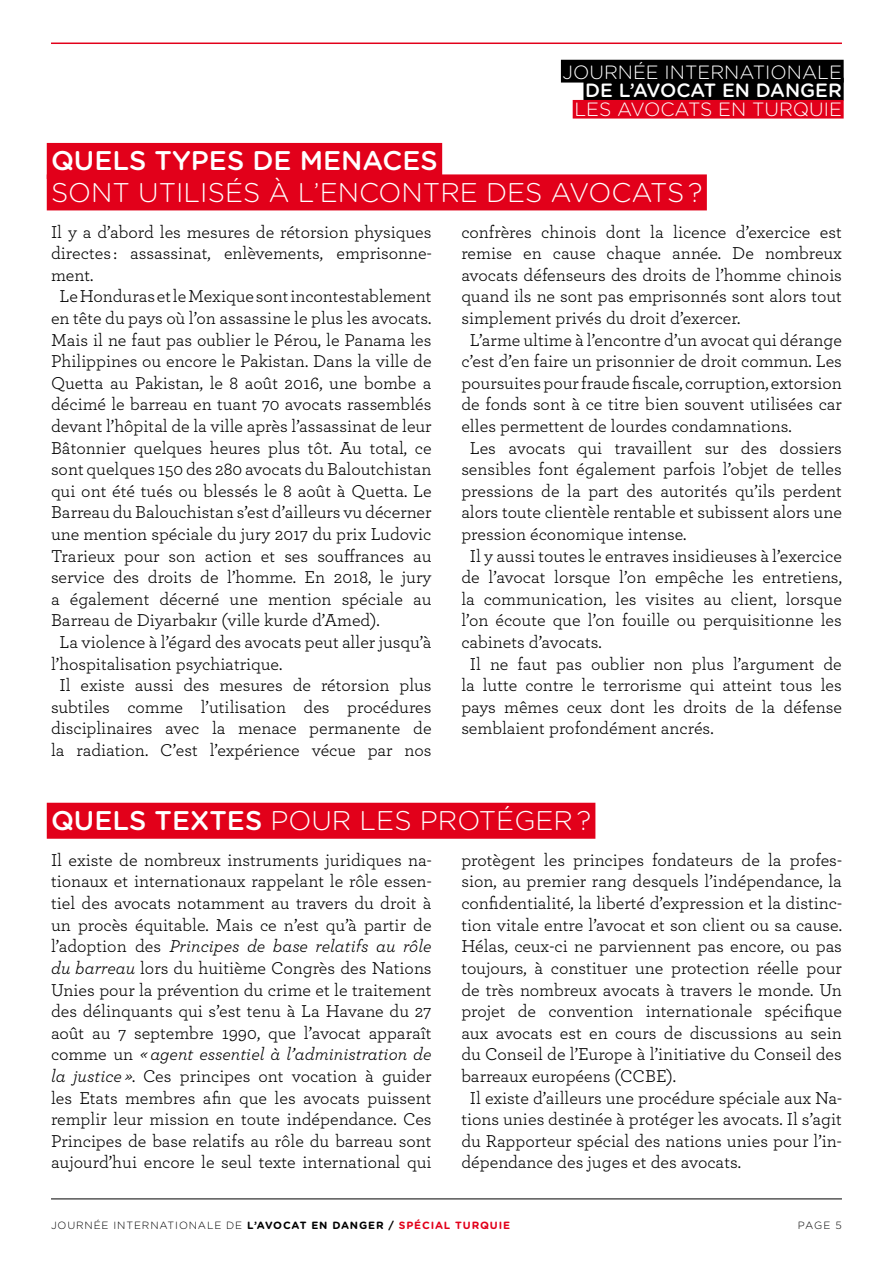
<style>
.page{position:relative;width:893px;height:1263px;background:#fff}
.page>*{position:absolute;margin:0;border:0;box-sizing:border-box;transform-origin:0 0}
.t1{font:300 27px "Gotham Rounded";color:#fff}
.t2{font:500 27px "Gotham Rounded";color:#fff}
.t3{font:300 19.2px "Gotham Rounded";color:#fff}
.t4{font:500 19.2px "Gotham Rounded";color:#fff}
.t5{font:18px/21.6px "Archer";color:#000;text-align:justify}
.t6{font:300 10.5px "Gotham Rounded";letter-spacing:.08em;color:#000}
.s1{font-weight:500}
.s2{font-style:italic}
.s3{font-weight:700}
.s4{font-weight:700;color:#e2001a}
</style>
<div class="page">
<hr style="left:51px;top:43px;width:791px;height:1px;background:#e2001a">
<hr style="left:51px;top:1199px;width:791px;height:1px;background:#000">
<div style="left:47px;top:803px;width:548px;height:36px;background:#e2001a"></div>
<div style="left:47px;top:143px;width:395px;height:36px;background:#e2001a"></div>
<div style="left:47px;top:174px;width:660px;height:36px;background:#e2001a"></div>
<div style="left:561px;top:60px;width:283px;height:23px;background:#000"></div>
<div style="left:583px;top:78px;width:261px;height:23px;background:#000"></div>
<div style="left:573px;top:100px;width:271px;height:19px;background:#e2001a"></div>
<p class="t3" style="left:563px;top:60px;width:281px">JOURNÉE INTERNATIONALE</p>
<p class="t4" style="left:585px;top:77px;width:258px">DE L’AVOCAT EN DANGER</p>
<p class="t3" style="left:574px;top:96px;width:269px">LES AVOCATS EN TURQUIE</p>
<h1 class="t2" style="left:51px;top:142px;width:388px">QUELS TYPES DE MENACES</h1>
<h1 class="t1" style="left:51px;top:174px;width:653px">SONT UTILISÉS À L’ENCONTRE DES AVOCATS ?</h1>
<p class="t5" style="left:51px;top:220px;width:382px">Il y a d’abord les mesures de rétorsion physiques</p>
<p class="t5" style="left:51px;top:242px;width:382px">directes : assassinat, enlèvements, emprisonne-</p>
<p class="t5" style="left:51px;top:263px;width:44px">ment.</p>
<p class="t5" style="left:60px;top:285px;width:374px">Le Honduras et le Mexique sont incontestablement</p>
<p class="t5" style="left:51px;top:306px;width:382px">en tête du pays où l’on assassine le plus les avocats.</p>
<p class="t5" style="left:51px;top:328px;width:382px">Mais il ne faut pas oublier le Pérou, le Panama les</p>
<p class="t5" style="left:51px;top:350px;width:382px">Philippines ou encore le Pakistan. Dans la ville de</p>
<p class="t5" style="left:51px;top:371px;width:382px">Quetta au Pakistan, le 8 août 2016, une bombe a</p>
<p class="t5" style="left:51px;top:393px;width:382px">décimé le barreau en tuant 70 avocats rassemblés</p>
<p class="t5" style="left:51px;top:414px;width:382px">devant l’hôpital de la ville après l’assassinat de leur</p>
<p class="t5" style="left:51px;top:436px;width:382px">Bâtonnier quelques heures plus tôt. Au total, ce</p>
<p class="t5" style="left:51px;top:458px;width:382px">sont quelques 150 des 280 avocats du Baloutchistan</p>
<p class="t5" style="left:51px;top:479px;width:382px">qui ont été tués ou blessés le 8 août à Quetta. Le</p>
<p class="t5" style="left:51px;top:501px;width:382px">Barreau du Balouchistan s’est d’ailleurs vu décerner</p>
<p class="t5" style="left:51px;top:522px;width:382px">une mention spéciale du jury 2017 du prix Ludovic</p>
<p class="t5" style="left:51px;top:544px;width:382px">Trarieux pour son action et ses souffrances au</p>
<p class="t5" style="left:51px;top:566px;width:382px">service des droits de l’homme. En 2018, le jury</p>
<p class="t5" style="left:51px;top:587px;width:382px">a également décerné une mention spéciale au</p>
<p class="t5" style="left:51px;top:609px;width:330px">Barreau de Diyarbakır (ville kurde d’Amed).</p>
<p class="t5" style="left:60px;top:630px;width:374px">La violence à l’égard des avocats peut aller jusqu’à</p>
<p class="t5" style="left:51px;top:652px;width:233px">l’hospitalisation psychiatrique.</p>
<p class="t5" style="left:60px;top:674px;width:374px">Il existe aussi des mesures de rétorsion plus</p>
<p class="t5" style="left:51px;top:695px;width:382px">subtiles comme l’utilisation des procédures</p>
<p class="t5" style="left:51px;top:717px;width:382px">disciplinaires avec la menace permanente de</p>
<p class="t5" style="left:51px;top:738px;width:382px">la radiation. C’est l’expérience vécue par nos</p>
<p class="t5" style="left:461px;top:220px;width:382px">confrères chinois dont la licence d’exercice est</p>
<p class="t5" style="left:461px;top:242px;width:382px">remise en cause chaque année. De nombreux</p>
<p class="t5" style="left:461px;top:263px;width:382px">avocats défenseurs des droits de l’homme chinois</p>
<p class="t5" style="left:461px;top:285px;width:382px">quand ils ne sont pas emprisonnés sont alors tout</p>
<p class="t5" style="left:461px;top:306px;width:281px">simplement privés du droit d’exercer.</p>
<p class="t5" style="left:470px;top:328px;width:374px">L’arme ultime à l’encontre d’un avocat qui dérange</p>
<p class="t5" style="left:461px;top:350px;width:382px">c’est d’en faire un prisonnier de droit commun. Les</p>
<p class="t5" style="left:461px;top:371px;width:382px">poursuites pour fraude fiscale, corruption, extorsion</p>
<p class="t5" style="left:461px;top:393px;width:382px">de fonds sont à ce titre bien souvent utilisées car</p>
<p class="t5" style="left:461px;top:414px;width:332px">elles permettent de lourdes condamnations.</p>
<p class="t5" style="left:470px;top:436px;width:374px">Les avocats qui travaillent sur des dossiers</p>
<p class="t5" style="left:461px;top:458px;width:382px">sensibles font également parfois l’objet de telles</p>
<p class="t5" style="left:461px;top:479px;width:382px">pressions de la part des autorités qu’ils perdent</p>
<p class="t5" style="left:461px;top:501px;width:382px">alors toute clientèle rentable et subissent alors une</p>
<p class="t5" style="left:461px;top:522px;width:227px">pression économique intense.</p>
<p class="t5" style="left:470px;top:544px;width:374px">Il y aussi toutes le entraves insidieuses à l’exercice</p>
<p class="t5" style="left:461px;top:566px;width:382px">de l’avocat lorsque l’on empêche les entretiens,</p>
<p class="t5" style="left:461px;top:587px;width:382px">la communication, les visites au client, lorsque</p>
<p class="t5" style="left:461px;top:609px;width:382px">l’on écoute que l’on fouille ou perquisitionne les</p>
<p class="t5" style="left:461px;top:630px;width:142px">cabinets d’avocats.</p>
<p class="t5" style="left:470px;top:652px;width:373px">Il ne faut pas oublier non plus l’argument de</p>
<p class="t5" style="left:461px;top:674px;width:382px">la lutte contre le terrorisme qui atteint tous les</p>
<p class="t5" style="left:461px;top:695px;width:382px">pays mêmes ceux dont les droits de la défense</p>
<p class="t5" style="left:461px;top:717px;width:254px">semblaient profondément ancrés.</p>
<h1 class="t1" style="left:51px;top:803px;width:542px"><span class="s1">QUELS TEXTES</span> POUR LES PROTÉGER ?</h1>
<p class="t5" style="left:51px;top:848px;width:382px">Il existe de nombreux instruments juridiques na&shy;tionaux et internationaux rappelant le rôle essen&shy;tiel des avocats notamment au travers du droit à un procès équitable. Mais ce n’est qu’à partir de l’adoption des <span class="s2">Principes de base relatifs au rôle du barreau</span> lors du huitième Congrès des Nations Unies pour la prévention du crime et le traitement des délinquants qui s’est tenu à La Havane du 27 août au 7 septembre 1990, que l’avocat apparaît comme un <span class="s2">« agent essentiel à l’administration de la justice ».</span> Ces principes ont vocation à guider les Etats membres afin que les avocats puissent remplir leur mission en toute indépendance. Ces Principes de base relatifs au rôle du barreau sont aujourd’hui encore le seul texte international qui</p>
<p class="t5" style="left:461px;top:848px;width:382px">protègent les principes fondateurs de la profes-</p>
<p class="t5" style="left:461px;top:870px;width:382px">sion, au premier rang desquels l’indépendance, la</p>
<p class="t5" style="left:461px;top:891px;width:382px">confidentialité, la liberté d’expression et la distinc-</p>
<p class="t5" style="left:461px;top:913px;width:382px">tion vitale entre l’avocat et son client ou sa cause.</p>
<p class="t5" style="left:461px;top:935px;width:382px">Hélas, ceux-ci ne parviennent pas encore, ou pas</p>
<p class="t5" style="left:461px;top:956px;width:382px">toujours, à constituer une protection réelle pour</p>
<p class="t5" style="left:461px;top:978px;width:382px">de très nombreux avocats à travers le monde. Un</p>
<p class="t5" style="left:461px;top:999px;width:382px">projet de convention internationale spécifique</p>
<p class="t5" style="left:461px;top:1021px;width:382px">aux avocats est en cours de discussions au sein</p>
<p class="t5" style="left:461px;top:1043px;width:382px">du Conseil de l’Europe à l’initiative du Conseil des</p>
<p class="t5" style="left:461px;top:1064px;width:216px">barreaux européens (CCBE).</p>
<p class="t5" style="left:470px;top:1086px;width:374px">Il existe d’ailleurs une procédure spéciale aux Na-</p>
<p class="t5" style="left:461px;top:1107px;width:382px">tions unies destinée à protéger les avocats. Il s’agit</p>
<p class="t5" style="left:461px;top:1129px;width:382px">du Rapporteur spécial des nations unies pour l’in-</p>
<p class="t5" style="left:461px;top:1151px;width:281px">dépendance des juges et des avocats.</p>
<p class="t6" style="left:51px;top:1218px;width:461px">JOURNÉE INTERNATIONALE DE <span class="s3">L’AVOCAT EN DANGER /</span> <span class="s4">SPÉCIAL TURQUIE</span></p>
<p class="t6" style="left:798px;top:1218px;width:46px">PAGE 5</p>
</div>
